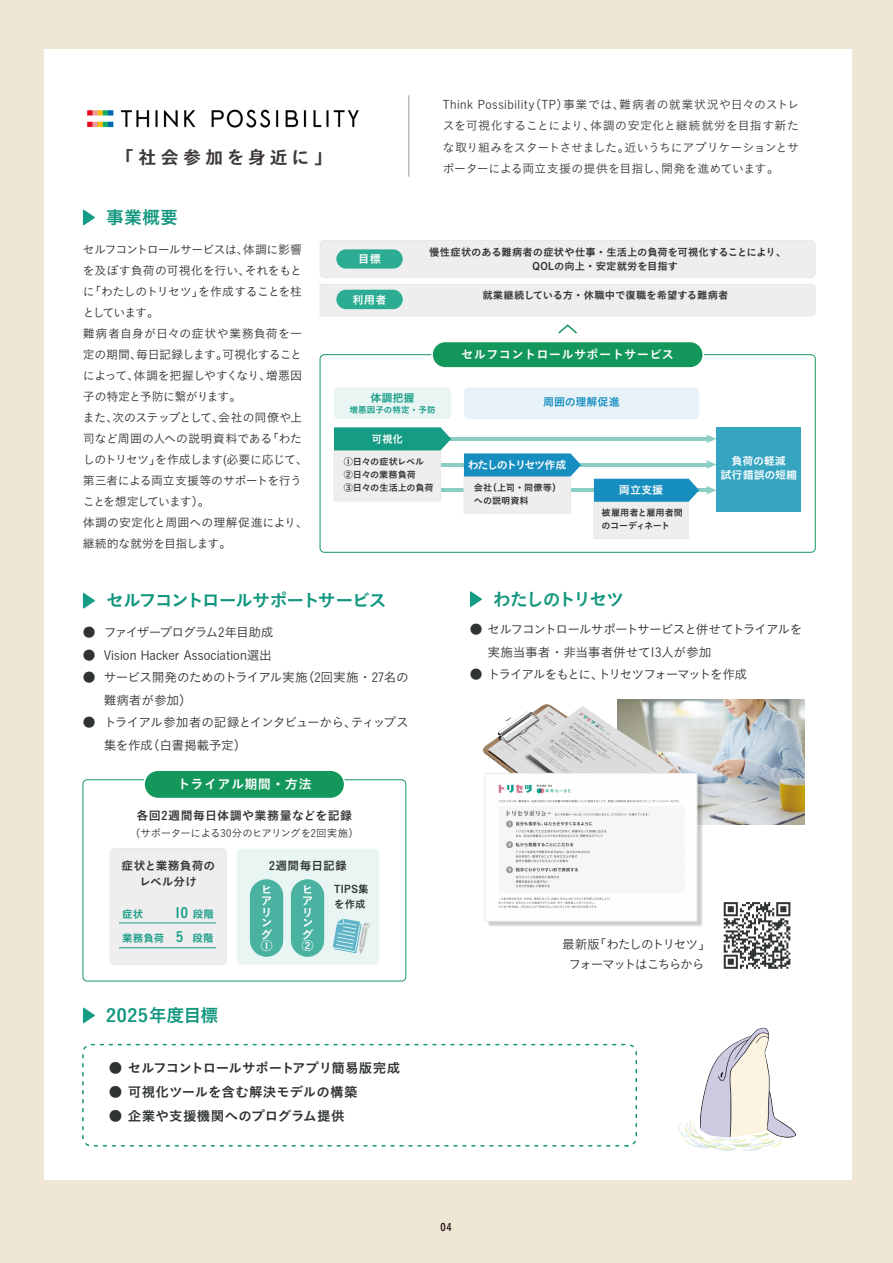
<style>
.page{position:relative;width:893px;height:1263px;background:#f0e6d4}
.page>*{position:absolute;margin:0;border:0;box-sizing:border-box;transform-origin:0 0}
.t1{font:18px "Koburina Go Std N W6";letter-spacing:-.085em;color:#12967e}
.t2{font:18px "TB Go Std B C8";letter-spacing:.225em;color:#3e3a39}
.t3{font:18px "Koburina Go Std N W6";letter-spacing:-.1em;color:#12967e}
.t4{font:18px "Koburina Go Std N W6";letter-spacing:.025em;color:#12967e;scale:1.1 1}
.t5{font:18px "Koburina Go Std N W6";letter-spacing:-.06em;color:#12967e}
.t6{font:14.1px "Koburina Go Std N W6";color:#159c85}
.t7{font:13.5px "Koburina Go Std N W6";letter-spacing:-.025em;color:#303333}
.t8{font:13.5px "Koburina Go Std N W6";color:#303333}
.t9{font:13.5px "Koburina Go Std N W6";letter-spacing:.02em;color:#303333}
.t10{font:13.2px "Koburina Go Std N W6";letter-spacing:.02em;color:#fff}
.t11{font:12.75px/22.5px "Koburina Go Std N W3";letter-spacing:-.03em;color:#303333}
.t12{font:12.75px/22.5px "Koburina Go Std N W3";letter-spacing:-.05em;color:#303333;text-align:justify}
.t13{font:12.75px/19.5px "Koburina Go Std N W3";letter-spacing:-.1em;color:#313434;text-align:center}
.t14{font:12.75px "Koburina Go Std N W3";letter-spacing:-.105em;color:#303333}
.t15{font:12.3px "Koburina Go Std N W6";letter-spacing:.02em;color:#fff}
.t16{font:12px/21px "Koburina Go Std N W3";letter-spacing:-.04em;color:#303333}
.t17{font:12px/21px "Koburina Go Std N W3";letter-spacing:-.025em;color:#3e3a39;text-align:justify}
.t18{font:12px "Koburina Go Std N W6";letter-spacing:.035em;color:#303333}
.t19{font:11.7px/16.5px "Koburina Go Std N W6";letter-spacing:.015em;color:#303333;text-align:center}
.t20{font:11.7px/11.2px "Koburina Go Std N W6";color:#fff}
.t21{font:11.7px "Koburina Go Std N W6";letter-spacing:.04em;color:#303333}
.t22{font:11.1px/14.5px "Koburina Go Std N W6";letter-spacing:-.025em;color:#fff;text-align:center}
.t23{font:11.1px "Koburina Go Std N W6";letter-spacing:-.14em;color:#fff}
.t24{font:11.1px "Koburina Go Std N W6";letter-spacing:-.01em;color:#178ec0}
.t25{font:11.1px "Koburina Go Std N W6";color:#159c85}
.t26{font:10.5px "Koburina Go Std N W3";letter-spacing:-.03em;color:#303333}
.t27{font:10.5px "Koburina Go Std N W6";letter-spacing:.02em;color:#159c85}
.t28{font:10.5px/15px "Koburina Go Std N W6";letter-spacing:.03em;color:#303333}
.t29{font:10.5px "Koburina Go Std N W6";color:#fff}
.t30{font:10.5px "Koburina Go Std N W6";color:#241715}
.t31{font:10.35px/14px "Koburina Go Std N W6";color:#303333;text-align:center}
.t32{font:9.15px/13.2px "Koburina Go Std N W6";letter-spacing:-.015em;color:#303333}
.t33{font:9.15px/13.2px "Koburina Go Std N W6";letter-spacing:-.04em;color:#303333}
.t34{font:9.15px/13.2px "Koburina Go Std N W6";letter-spacing:.01em;color:#303333}
.t35{font:8.55px "Koburina Go Std N W6";letter-spacing:.005em;color:#159c85}
.s1{font-size:10.5px}
.s2{font-size:14.1px}
</style>
<div class="page">
<div style="left:44px;top:49px;width:808px;height:1130px;background:#fff"></div>
<svg style="left:83px;top:209px;width:12px;height:17px"></svg>
<img style="left:87px;top:109px;width:272px;height:19px">
<hr style="left:408px;top:95px;width:1px;height:82px;background:#98999a">
<svg style="left:83px;top:593px;width:12px;height:16px"></svg>
<svg style="left:470px;top:591px;width:12px;height:16px"></svg>
<svg style="left:83px;top:1007px;width:12px;height:16px"></svg>
<img style="left:678px;top:1027px;width:119px;height:124px">
<svg style="left:558px;top:324px;width:19px;height:10px"></svg>
<div style="left:320px;top:354px;width:496px;height:199px;border:1px solid #13975b;border-radius:4px"></div>
<div style="left:334px;top:387px;width:117px;height:32px;background:#e8f5f3;border-radius:4px"></div>
<div style="left:464px;top:387px;width:235px;height:32px;background:#e8f3f8;border-radius:4px"></div>
<hr style="left:441px;top:437px;width:268px;height:4px;background:#8acdc2">
<svg style="left:706px;top:434px;width:11px;height:9px"></svg>
<hr style="left:441px;top:463px;width:268px;height:3px;background:#159c85">
<svg style="left:706px;top:460px;width:11px;height:9px"></svg>
<hr style="left:441px;top:488px;width:268px;height:4px;background:#8acdc2">
<svg style="left:706px;top:486px;width:11px;height:9px"></svg>
<div style="left:432px;top:341px;width:271px;height:27px;background:#13975b;border-radius:13px"></div>
<div style="left:431px;top:341px;width:273px;height:28px;border:2px solid #fff;border-radius:13px"></div>
<div style="left:320px;top:241px;width:495px;height:36px;background:#eee;border-radius:4px"></div>
<div style="left:320px;top:240px;width:496px;height:38px;border:1px solid #eae8e7;border-radius:4px"></div>
<div style="left:336px;top:249px;width:67px;height:20px;background:#2cac93;border-radius:10px"></div>
<div style="left:319px;top:284px;width:497px;height:32px;background:#eee"></div>
<div style="left:334px;top:450px;width:107px;height:51px;background:#eee;border:1px solid #eae8e7"></div>
<svg style="left:334px;top:427px;width:117px;height:23px;background:#22a18b"></svg>
<div style="left:464px;top:476px;width:107px;height:38px;background:#eee;border:1px solid #eae8e7"></div>
<svg style="left:464px;top:453px;width:117px;height:23px;background:#2594c3"></svg>
<div style="left:593px;top:501px;width:96px;height:38px;background:#eee"></div>
<svg style="left:594px;top:479px;width:105px;height:23px;background:#2494c3"></svg>
<div style="left:717px;top:427px;width:84px;height:85px;background:#35a5c2"></div>
<div style="left:336px;top:290px;width:67px;height:19px;background:#2cac93;border-radius:10px"></div>
<div style="left:83px;top:779px;width:323px;height:202px;border:1px solid #13975b;border-radius:4px"></div>
<div style="left:237px;top:848px;width:142px;height:117px;background:#e8f5f3;border-radius:4px"></div>
<div style="left:144px;top:770px;width:201px;height:28px;background:#13975b;border-radius:14px"></div>
<div style="left:143px;top:769px;width:202px;height:30px;border:2px solid #fff;border-radius:14px"></div>
<div style="left:110px;top:848px;width:116px;height:117px;background:#eee;border-radius:4px"></div>
<div style="left:110px;top:848px;width:117px;height:117px;border:1px solid #eae8e7;border-radius:4px"></div>
<hr style="left:119px;top:922px;width:97px;height:1px;background:#159c85">
<hr style="left:119px;top:947px;width:97px;height:1px;background:#159c85">
<div style="left:250px;top:879px;width:33px;height:78px;background:#49b2a0;border-radius:17px"></div>
<div style="left:291px;top:879px;width:33px;height:78px;background:#49b2a0;border-radius:17px"></div>
<svg style="left:333px;top:918px;width:37px;height:36px"></svg>
<img style="left:697px;top:700px;width:108px;height:124px">
<img style="left:483px;top:699px;width:214px;height:153px">
<img style="left:486px;top:774px;width:218px;height:152px">
<img style="left:488px;top:775px;width:207px;height:143px">
<div style="left:485px;top:773px;width:212px;height:148px;border:1px solid #e9e9e9"></div>
<div style="left:82px;top:1044px;width:555px;height:102px;border:2px dashed #12967e;border-radius:9px"></div>
<svg style="left:724px;top:902px;width:66px;height:67px"></svg>
<h1 class="t2" style="left:116px;top:148px;width:217px">「社会参加を身近に」</h1>
<h1 class="t5" style="left:106px;top:203px;width:73px">事業概要</h1>
<p class="t16" style="left:83px;top:239px;width:227px">セルフコントロールサービスは、体調に影響を及ぼす負荷の可視化を行い、それをもとに「わたしのトリセツ」を作成することを柱としています。<br>難病者自身が日々の症状や業務負荷を一定の期間、毎日記録します。可視化することによって、体調を把握しやすくなり、増悪因子の特定と予防に繋がります。<br>また、次のステップとして、会社の同僚や上司など周囲の人への説明資料である「わたしのトリセツ」を作成します(必要に応じて、第三者による両立支援等のサポートを行うことを想定しています）。<br>体調の安定化と周囲への理解促進により、継続的な就労を目指します。</p>
<p class="t17" style="left:443px;top:94px;width:358px">Think Possibility（TP）事業では、難病者の就業状況や日々のストレスを可視化することにより、体調の安定化と継続就労を目指す新たな取り組みをスタートさせました。近いうちにアプリケーションとサポーターによる両立支援の提供を目指し、開発を進めています。</p>
<p class="t22" style="left:358px;top:252px;width:24px">目標</p>
<p class="t31" style="left:429px;top:245px;width:359px">慢性症状のある難病者の症状や仕事・生活上の負荷を可視化することにより、<br>QOLの向上・安定就労を目指す</p>
<p class="t31" style="left:482px;top:289px;width:248px">就業継続している方・休職中で復職を希望する難病者</p>
<p class="t22" style="left:353px;top:292px;width:35px">利用者</p>
<p class="t25" style="left:370px;top:389px;width:46px">体調把握</p>
<p class="t35" style="left:350px;top:404px;width:88px">増悪因子の特定・予防</p>
<p class="t29" style="left:371px;top:431px;width:33px">可視化</p>
<p class="t32" style="left:344px;top:455px;width:91px">①日々の症状レベル<br>②日々の業務負荷<br>③日々の生活上の負荷</p>
<p class="t15" style="left:461px;top:345px;width:215px">セルフコントロールサポートサービス</p>
<p class="t24" style="left:543px;top:393px;width:78px">周囲の理解促進</p>
<p class="t23" style="left:468px;top:456px;width:100px">わたしのトリセツ作成</p>
<p class="t34" style="left:474px;top:481px;width:89px">会社（上司・同僚等）への説明資料</p>
<p class="t22" style="left:619px;top:483px;width:46px">両立支援</p>
<p class="t33" style="left:602px;top:506px;width:83px">被雇用者と雇用者間のコーディネート</p>
<p class="t22" style="left:721px;top:453px;width:78px">負荷の軽減<br>試行錯誤の短縮</p>
<p class="t12" style="left:83px;top:621px;width:14px">● ● ●</p>
<p class="t12" style="left:83px;top:711px;width:14px">●</p>
<h1 class="t1" style="left:106px;top:587px;width:282px">セルフコントロールサポートサービス</h1>
<p class="t11" style="left:104px;top:621px;width:307px">ファイザープログラム2年目助成<br>Vision Hacker Association選出<br>サービス開発のためのトライアル実施（2回実施・27名の難病者が参加）<br>トライアル参加者の記録とインタビューから、ティップス集を作成（白書掲載予定）</p>
<p class="t10" style="left:177px;top:774px;width:136px">トライアル期間・方法</p>
<p class="t18" style="left:136px;top:806px;width:217px">各回2週間毎日体調や業務量などを記録</p>
<p class="t26" style="left:130px;top:825px;width:231px">（サポーターによる30分のヒアリングを2回実施）</p>
<p class="t19" style="left:122px;top:857px;width:95px">症状と業務負荷のレベル分け</p>
<p class="t27" style="left:122px;top:906px;width:23px">症状</p>
<p class="t21" style="left:269px;top:856px;width:79px">2週間毎日記録</p>
<p class="t20" style="left:261px;top:884px;width:13px">ヒアリング<br>①</p>
<p class="t20" style="left:302px;top:884px;width:13px">ヒアリング<br>②</p>
<p class="t28" style="left:334px;top:881px;width:36px">TIPS集を作成</p>
<p class="t6" style="left:174px;top:902px;width:41px">10 <span class="s1">段階</span></p>
<p class="t27" style="left:122px;top:930px;width:93px">業務負荷 <span class="s2">5</span> 段階</p>
<h1 class="t4" style="left:106px;top:1001px;width:104px">2025年度目標</h1>
<p class="t7" style="left:109px;top:1057px;width:293px">● セルフコントロールサポートアプリ簡易版完成</p>
<p class="t8" style="left:109px;top:1081px;width:250px">● 可視化ツールを含む解決モデルの構築</p>
<p class="t9" style="left:109px;top:1105px;width:237px">● 企業や支援機関へのプログラム提供</p>
<h1 class="t3" style="left:493px;top:585px;width:132px">わたしのトリセツ</h1>
<p class="t12" style="left:488px;top:618px;width:316px;text-indent:-18px">● セルフコントロールサポートサービスと併せてトライアルを実施当事者・非当事者併せて13人が参加</p>
<p class="t14" style="left:470px;top:665px;width:279px">● トライアルをもとに、トリセツフォーマットを作成</p>
<p class="t13" style="left:562px;top:934px;width:150px">最新版「わたしのトリセツ」フォーマットはこちらから</p>
<p class="t30" style="left:440px;top:1219px;width:13px">04</p>
</div>
